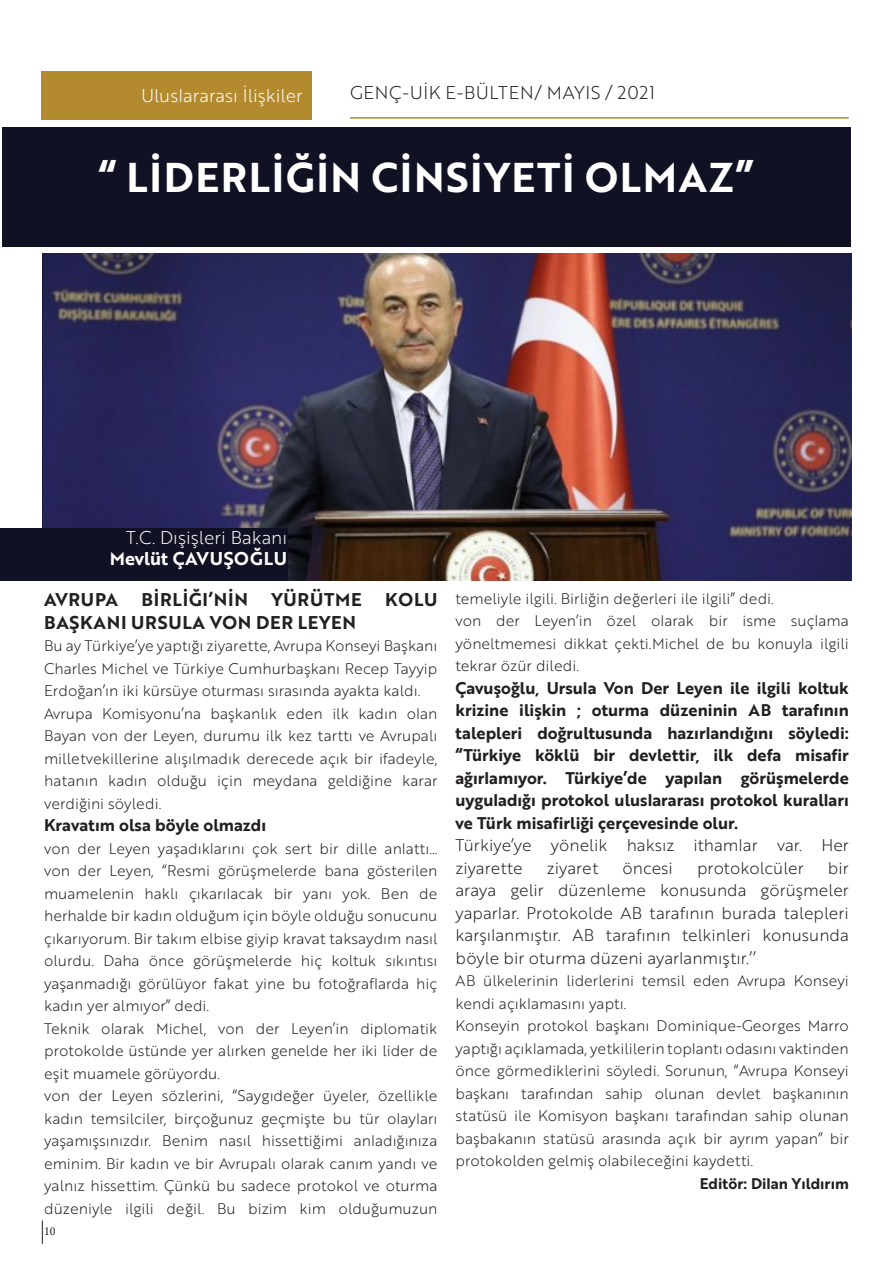
<style>
.page{position:relative;width:893px;height:1263px;background:#fff}
.page>*{position:absolute;margin:0;border:0;box-sizing:border-box;transform-origin:0 0}
.t1{font:700 40.5px "Brother 1816";letter-spacing:.04em;color:#fff}
.t2{font:700 18px "Brother 1816";letter-spacing:.04em;color:#231f20}
.t3{font:300 18px "Brother 1816";color:#fff}
.t4{font:300 18px "Brother 1816";letter-spacing:.04em;color:#231f20}
.t5{font:700 18px "Brother 1816";letter-spacing:.04em;color:#fff}
.t6{font:700 16.5px/22.5px "Brother 1816";color:#231f20;text-align:justify}
.t7{font:300 16.5px/22.5px "Brother 1816";color:#231f20}
.t8{font:300 15px/22.5px "Brother 1816";color:#231f20;text-align:justify}
.t9{font:700 15px "Brother 1816";color:#231f20}
.t10{font:12px "Minion Pro";color:#231f20}
</style>
<div class="page">
<svg style="left:42px;top:1220px;width:1px;height:24px"></svg>
<div style="left:42px;top:71px;width:270px;height:48px;background:#b38a2e"></div>
<hr style="left:350px;top:117px;width:499px;height:2px;background:#b38a2e">
<div style="left:2px;top:127px;width:848px;height:119px;background:#101123"></div>
<img style="left:42px;top:254px;width:809px;height:326px">
<div style="left:0;top:528px;width:287px;height:52px;background:#101123"></div>
<p class="t3" style="left:141px;top:82px;width:163px">Uluslararası İlişkiler</p>
<p class="t4" style="left:350px;top:79px;width:306px">GENÇ-UİK E-BÜLTEN/ MAYIS / 2021</p>
<p class="t1" style="left:99px;top:147px;width:656px">“ LİDERLİĞİN CİNSİYETİ OLMAZ”</p>
<p class="t3" style="left:126px;top:524px;width:163px">T.C. Dışişleri Bakanı</p>
<p class="t5" style="left:110px;top:545px;width:179px">Mevlüt ÇAVUŞOĞLU</p>
<p class="t2" style="left:44px;top:586px;width:75px">AVRUPA</p>
<p class="t2" style="left:141px;top:586px;width:108px">BİRLİĞI’NİN</p>
<p class="t2" style="left:272px;top:586px;width:92px">YÜRÜTME</p>
<p class="t2" style="left:385px;top:586px;width:54px">KOLU</p>
<p class="t2" style="left:44px;top:608px;width:314px">BAŞKANI URSULA VON DER LEYEN</p>
<p class="t8" style="left:44px;top:634px;width:395px">Bu ay Türkiye’ye yaptığı ziyarette, Avrupa Konseyi Başkanı Charles Michel ve Türkiye Cumhurbaşkanı Recep Tayyip Erdoğan’ın iki kürsüye oturması sırasında ayakta kaldı.</p>
<p class="t8" style="left:44px;top:701px;width:395px">Avrupa Komisyonu’na başkanlık eden ilk kadın olan Bayan von der Leyen, durumu ilk kez tarttı ve Avrupalı milletvekillerine alışılmadık derecede açık bir ifadeyle, hatanın kadın olduğu için meydana geldiğine karar verdiğini söyledi.</p>
<p class="t6" style="left:44px;top:813px;width:224px">Kravatım olsa böyle olmazdı</p>
<p class="t8" style="left:44px;top:836px;width:395px">von der Leyen yaşadıklarını çok sert bir dille anlattı… von der Leyen, “Resmi görüşmelerde bana gösterilen muamelenin haklı çıkarılacak bir yanı yok. Ben de herhalde bir kadın olduğum için böyle olduğu sonucunu çıkarıyorum. Bir takım elbise giyip kravat taksaydım nasıl olurdu. Daha önce görüşmelerde hiç koltuk sıkıntısı yaşanmadığı görülüyor fakat yine bu fotoğraflarda hiç kadın yer almıyor” dedi.</p>
<p class="t8" style="left:44px;top:1016px;width:395px">Teknik olarak Michel, von der Leyen’in diplomatik protokolde üstünde yer alırken genelde her iki lider de eşit muamele görüyordu.</p>
<p class="t8" style="left:44px;top:1084px;width:395px">von der Leyen sözlerini, “Saygıdeğer üyeler, özellikle kadın temsilciler, birçoğunuz geçmişte bu tür olayları yaşamışsınızdır. Benim nasıl hissettiğimi anladığınıza eminim. Bir kadın ve bir Avrupalı olarak canım yandı ve yalnız hissettim. Çünkü bu sadece protokol ve oturma düzeniyle ilgili değil. Bu bizim kim olduğumuzun</p>
<p class="t10" style="left:44px;top:1223px;width:13px">10</p>
<p class="t8" style="left:455px;top:587px;width:320px">temeliyle ilgili. Birliğin değerleri ile ilgili” dedi.</p>
<p class="t8" style="left:455px;top:609px;width:395px">von der Leyen’in özel olarak bir isme suçlama yöneltmemesi dikkat çekti.Michel de bu konuyla ilgili tekrar özür diledi.</p>
<p class="t6" style="left:455px;top:676px;width:395px">Çavuşoğlu, Ursula Von Der Leyen ile ilgili koltuk krizine ilişkin ; oturma düzeninin AB tarafının talepleri doğrultusunda hazırlandığını söyledi: “Türkiye köklü bir devlettir, ilk defa misafir ağırlamıyor. Türkiye’de yapılan görüşmelerde uyguladığı protokol uluslararası protokol kuralları ve Türk misafirliği çerçevesinde olur.</p>
<p class="t7" style="left:455px;top:834px;width:395px">Türkiye’ye yönelik haksız ithamlar var. Her ziyarette</p>
<p class="t7" style="left:455px;top:856px;width:395px;text-align:justify;text-indent:372px">bir araya gelir düzenleme konusunda görüşmeler yaparlar. Protokolde AB tarafının burada talepleri karşılanmıştır. AB tarafının telkinleri konusunda böyle bir oturma düzeni ayarlanmıştır.’’</p>
<p class="t8" style="left:455px;top:969px;width:395px">AB ülkelerinin liderlerini temsil eden Avrupa Konseyi kendi açıklamasını yaptı.</p>
<p class="t8" style="left:455px;top:1014px;width:395px">Konseyin protokol başkanı Dominique-Georges Marro yaptığı açıklamada, yetkililerin toplantı odasını vaktinden önce görmediklerini söyledi. Sorunun, “Avrupa Konseyi başkanı tarafından sahip olunan devlet başkanının statüsü ile Komisyon başkanı tarafından sahip olunan başbakanın statüsü arasında açık bir ayrım yapan” bir protokolden gelmiş olabileceğini kaydetti.</p>
<p class="t9" style="left:700px;top:1172px;width:151px">Editör: Dilan Yıldırım</p>
<p class="t7" style="left:547px;top:856px;width:53px">ziyaret</p>
<p class="t7" style="left:623px;top:856px;width:52px">öncesi</p>
<p class="t7" style="left:697px;top:856px;width:108px">protokolcüler</p>
</div>
